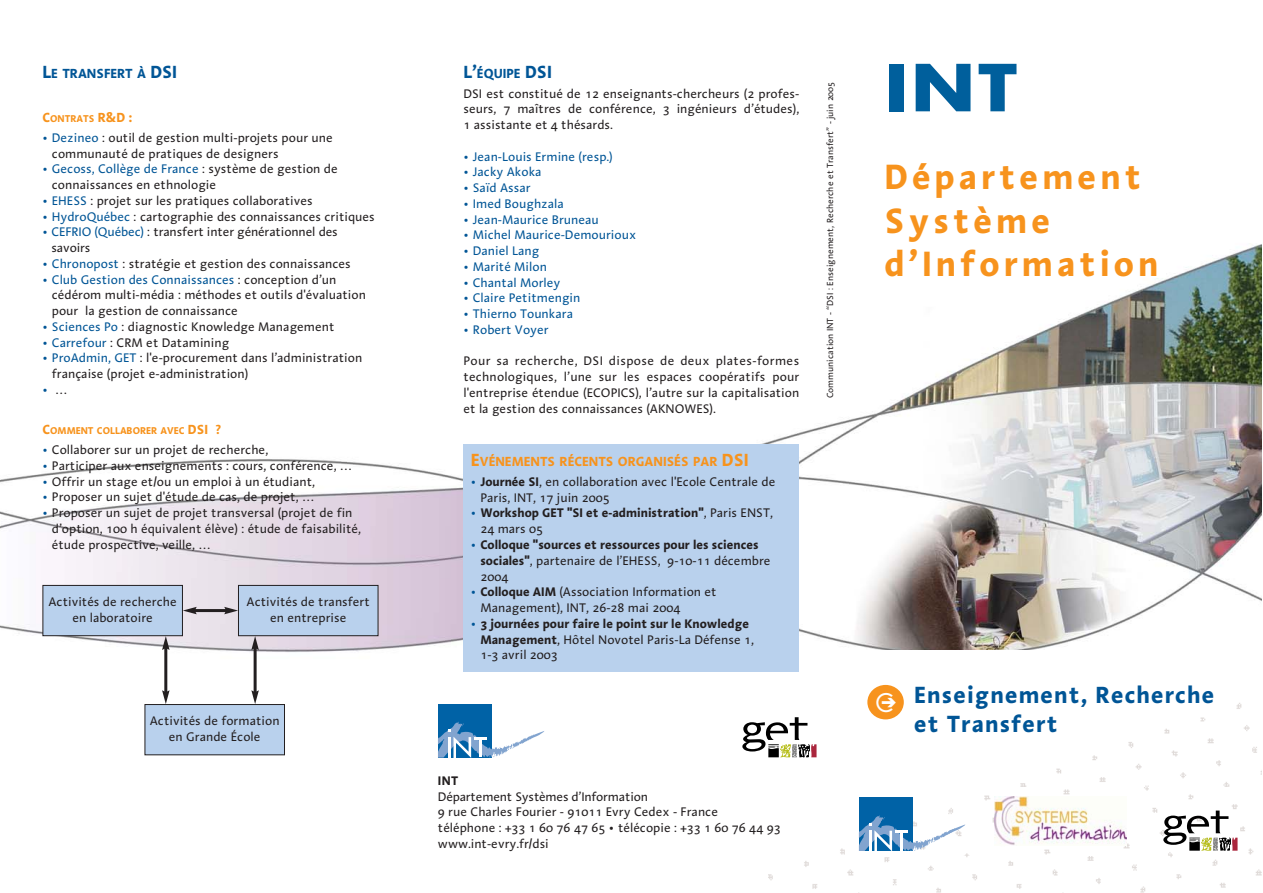
<style>
.page{position:relative;width:1263px;height:893px;background:#fff}
.page>*{position:absolute;margin:0;border:0;box-sizing:border-box;transform-origin:0 0}
.t1{font:700 63px "Futura";color:#005f9c;scale:1.16 1}
.t2{font:700 36px/43.3px "Linotype Aroma";letter-spacing:.11em;color:#f7931d}
.t3{font:700 24px/29px "Linotype Aroma";letter-spacing:.045em;color:#005596}
.t4{font:700 13.5px "Linotype Aroma";color:#f7931d}
.t5{font:700 13.5px "Linotype Aroma";color:#005596}
.t6{font:12.75px/15.8px "Linotype Aroma";color:#231f20}
.t7{font:700 12.75px/15.8px "Linotype Aroma";color:#231f20}
.t8{font:12.75px "Linotype Aroma";color:#005596}
.t9{font:700 10.2px "Linotype Aroma";color:#f7931d}
.t10{font:9px "Linotype Aroma";color:#231f20}
.s1{font-size:18px}
.s2{font-size:13.5px}
.s3{color:#005596}
.s4{color:#231f20}
.s5{font-weight:700}
.s6{font-weight:400;color:#005596}
.s7{font-weight:400}
</style>
<div class="page">
<img style="left:0;top:244px;width:1262px;height:634px">
<img style="left:769px;top:651px;width:493px;height:68px">
<img style="left:769px;top:719px;width:493px;height:173px">
<div style="left:825px;top:30px;width:15px;height:370px;background:#fff"></div>
<div style="left:438px;top:703px;width:54px;height:54px;background:#0062a6"></div>
<svg style="left:438px;top:721px;width:106px;height:36px"></svg>
<div style="left:859px;top:797px;width:54px;height:53px;background:#0062a6"></div>
<svg style="left:859px;top:815px;width:106px;height:35px"></svg>
<img style="left:995px;top:797px;width:132px;height:48px">
<svg style="left:742px;top:717px;width:74px;height:40px"></svg>
<svg style="left:1163px;top:810px;width:74px;height:40px"></svg>
<div style="left:867px;top:685px;width:37px;height:34px;background:#f7931d;border-radius:50%"></div>
<div style="left:43px;top:585px;width:139px;height:50px;background:#b9d1ed"></div>
<div style="left:43px;top:585px;width:140px;height:51px;border:1px solid #231f20"></div>
<div style="left:145px;top:704px;width:140px;height:50px;background:#b9d1ed"></div>
<div style="left:145px;top:704px;width:140px;height:51px;border:1px solid #231f20"></div>
<div style="left:238px;top:585px;width:140px;height:50px;background:#b9d1ed"></div>
<div style="left:238px;top:585px;width:140px;height:51px;border:1px solid #231f20"></div>
<hr style="left:194px;top:609px;width:33px;height:3px;background:#231f20">
<svg style="left:183px;top:606px;width:14px;height:8px"></svg>
<svg style="left:224px;top:606px;width:14px;height:8px"></svg>
<hr style="left:164px;top:647px;width:3px;height:46px;background:#231f20">
<svg style="left:162px;top:636px;width:8px;height:14px"></svg>
<svg style="left:162px;top:690px;width:8px;height:14px"></svg>
<hr style="left:254px;top:647px;width:3px;height:46px;background:#231f20">
<svg style="left:251px;top:636px;width:8px;height:14px"></svg>
<svg style="left:251px;top:690px;width:8px;height:14px"></svg>
<div style="left:463px;top:444px;width:336px;height:228px;background:#b9d1ed"></div>
<p class="t5" style="left:43px;top:68px;width:136px"><span class="s1">L</span>E TRANSFERT À <span class="s1">DSI</span></p>
<p class="t9" style="left:43px;top:115px;width:91px"><span class="s2">C</span>ONTRATS <span class="s2">R&amp;D :</span></p>
<p class="t6" style="left:52px;top:131px;width:282px;text-indent:-9px"><span class="s3">• Dezineo</span> : outil de gestion multi-projets pour une communauté de pratiques de designers</p>
<p class="t6" style="left:52px;top:162px;width:288px;text-indent:-9px"><span class="s3">• Gecoss, Collège de France</span> : système de gestion de connaissances en ethnologie</p>
<p class="t6" style="left:43px;top:194px;width:272px"><span class="s3">• EHESS</span> : projet sur les pratiques collaboratives</p>
<p class="t6" style="left:43px;top:210px;width:334px"><span class="s3">• HydroQuébec</span> : cartographie des connaissances critiques</p>
<p class="t6" style="left:52px;top:225px;width:288px;text-indent:-9px"><span class="s3">• CEFRIO (Québec)</span> : transfert inter générationnel des savoirs</p>
<p class="t6" style="left:43px;top:257px;width:310px"><span class="s3">• Chronopost</span> : stratégie et gestion des connaissances</p>
<p class="t6" style="left:52px;top:273px;width:316px;text-indent:-9px"><span class="s3">• Club Gestion des Connaissances</span> : conception d’un cédérom multi-média : méthodes et outils d'évaluation pour la gestion de connaissance</p>
<p class="t6" style="left:43px;top:320px;width:294px"><span class="s3">• Sciences Po</span> : diagnostic Knowledge Management</p>
<p class="t6" style="left:43px;top:336px;width:188px"><span class="s3">• Carrefour</span> : CRM et Datamining</p>
<p class="t6" style="left:52px;top:351px;width:312px;text-indent:-9px"><span class="s3">• ProAdmin, GET</span> : l'e-procurement dans l’administration française (projet e-administration)</p>
<p class="t8" style="left:43px;top:385px;width:26px">• <span class="s4">…</span></p>
<p class="t9" style="left:43px;top:427px;width:180px"><span class="s2">C</span>OMMENT COLLABORER AVEC <span class="s2">DSI ?</span></p>
<p class="t6" style="left:43px;top:443px;width:227px"><span class="s3">•</span> Collaborer sur un projet de recherche,</p>
<p class="t6" style="left:43px;top:459px;width:311px"><span class="s3">•</span> Participer aux enseignements : cours, conférence, …</p>
<p class="t6" style="left:43px;top:474px;width:274px"><span class="s3">•</span> Offrir un stage et/ou un emploi à un étudiant,</p>
<p class="t6" style="left:43px;top:490px;width:273px"><span class="s3">•</span> Proposer un sujet d'étude de cas, de projet, …</p>
<p class="t6" style="left:52px;top:506px;width:311px;text-indent:-9px"><span class="s3">•</span> Proposer un sujet de projet transversal (projet de fin d’option, 100 h équivalent élève) : étude de faisabilité, étude prospective, veille, …</p>
<p class="t6" style="left:49px;top:595px;width:130px;text-align:center">Activités de recherche en laboratoire</p>
<p class="t6" style="left:247px;top:595px;width:125px;text-align:center">Activités de transfert en entreprise</p>
<p class="t6" style="left:150px;top:714px;width:131px;text-align:center">Activités de formation en Grande École</p>
<p class="t5" style="left:463px;top:68px;width:90px"><span class="s1">L’</span>ÉQUIPE <span class="s1">DSI</span></p>
<p class="t6" style="left:463px;top:87px;width:337px;text-align:justify">DSI est constitué de 12 enseignants-chercheurs (2 profes&shy;seurs, 7 maîtres de conférence, 3 ingénieurs d’études), 1 assistante et 4 thésards.</p>
<p class="t8" style="left:463px;top:151px;width:151px">• Jean-Louis Ermine (resp.)</p>
<p class="t8" style="left:463px;top:167px;width:80px">• Jacky Akoka</p>
<p class="t8" style="left:463px;top:183px;width:69px">• Saïd Assar</p>
<p class="t8" style="left:463px;top:199px;width:102px">• Imed Boughzala</p>
<p class="t8" style="left:463px;top:214px;width:137px">• Jean-Maurice Bruneau</p>
<p class="t8" style="left:463px;top:230px;width:174px">• Michel Maurice-Demourioux</p>
<p class="t8" style="left:463px;top:246px;width:77px">• Daniel Lang</p>
<p class="t8" style="left:463px;top:262px;width:85px">• Marité Milon</p>
<p class="t8" style="left:463px;top:277px;width:98px">• Chantal Morley</p>
<p class="t8" style="left:463px;top:293px;width:119px">• Claire Petitmengin</p>
<p class="t8" style="left:463px;top:309px;width:111px">• Thierno Tounkara</p>
<p class="t8" style="left:463px;top:325px;width:87px">• Robert Voyer</p>
<p class="t6" style="left:463px;top:354px;width:337px;text-align:justify">Pour sa recherche, DSI dispose de deux plates-formes technologiques, l’une sur les espaces coopératifs pour l'entreprise étendue (ECOPICS), l’autre sur la capitalisation et la gestion des connaissances (AKNOWES).</p>
<p class="t4" style="left:471px;top:456px;width:279px"><span class="s1">E</span>VÉNEMENTS RÉCENTS ORGANISÉS PAR <span class="s1">DSI</span></p>
<p class="t6" style="left:480px;top:475px;width:297px;text-indent:-9px"><span class="s3">•</span> <span class="s5">Journée SI</span>, en collaboration avec l'Ecole Centrale de<br>Paris, INT, 17 juin 2005</p>
<p class="t7" style="left:480px;top:506px;width:294px;text-indent:-9px"><span class="s6">•</span> Workshop GET "SI et e-administration"<span class="s7">, Paris ENST,<br>24 mars 05</span></p>
<p class="t7" style="left:480px;top:538px;width:292px;text-indent:-9px"><span class="s6">•</span> Colloque "sources et ressources pour les sciences sociales"<span class="s7">, partenaire de l’EHESS, 9-10-11 décembre<br>2004</span></p>
<p class="t6" style="left:480px;top:585px;width:238px;text-indent:-9px"><span class="s3">•</span> <span class="s5">Colloque AIM</span> (Association Information et<br>Management), INT, 26-28 mai 2004</p>
<p class="t7" style="left:480px;top:617px;width:275px;text-indent:-9px"><span class="s6">•</span> 3 journées pour faire le point sur le Knowledge<br>Management<span class="s7">, Hôtel Novotel Paris-La Défense 1,<br>1-3 avril 2003</span></p>
<p class="t10" style="left:827px;top:398px;width:318px;rotate:-90deg">Communication INT - “DSI : Enseignement, Recherche et Transfert” - juin 2005</p>
<p class="t7" style="left:438px;top:773px;width:22px">INT</p>
<p class="t6" style="left:438px;top:789px;width:344px">Département Systèmes d’Information<br>9 rue Charles Fourier - 91011 Evry Cedex - France<br>téléphone : +33 1 60 76 47 65 • télécopie : +33 1 60 76 44 93 www.int-evry.fr/dsi</p>
<h1 class="t1" style="left:884px;top:59px;width:116px">INT</h1>
<h2 class="t2" style="left:884px;top:159px;width:276px">Département<br>Système d’Information</h2>
<h3 class="t3" style="left:914px;top:683px;width:302px">Enseignement, Recherche et Transfert</h3>
</div>
